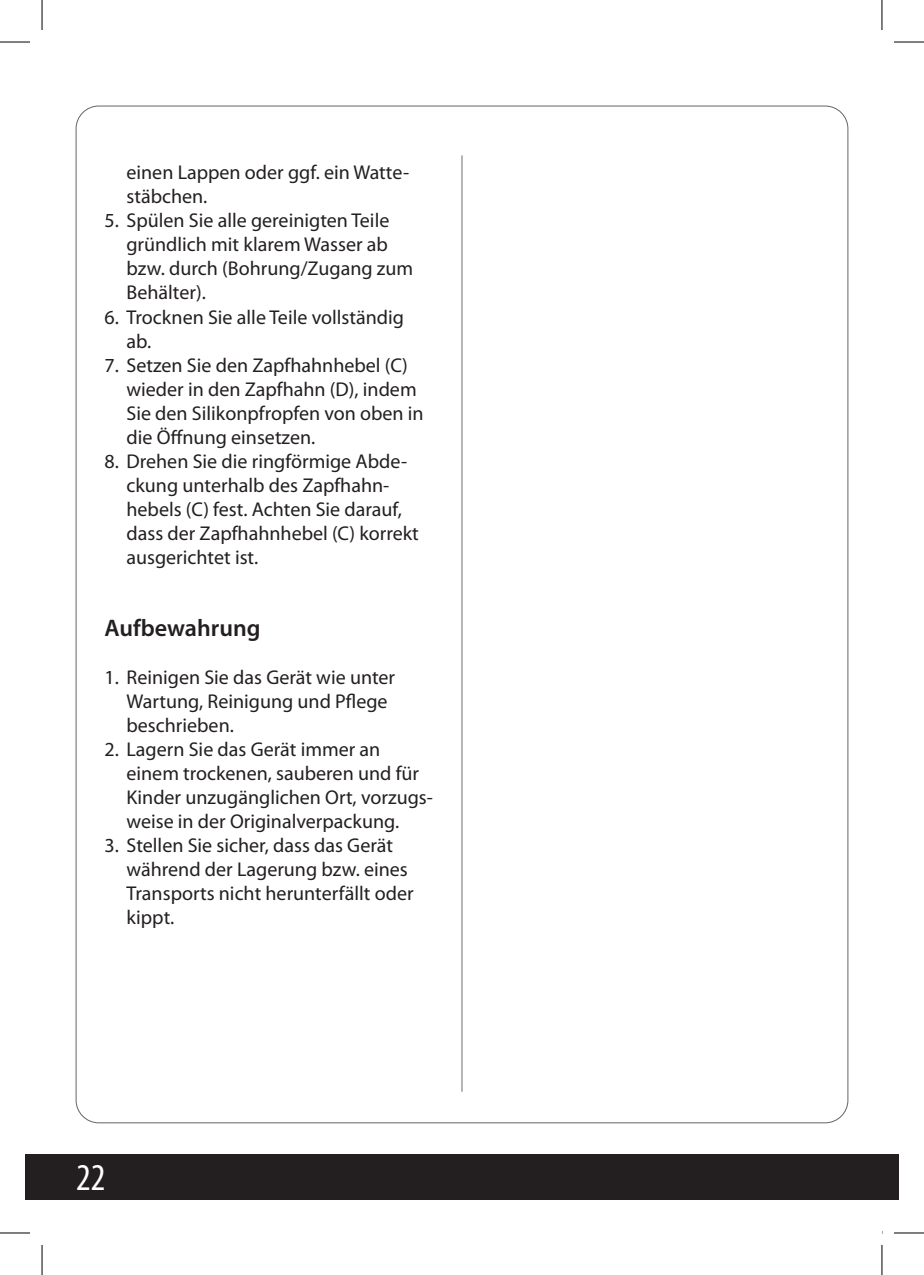
<style>
.page{position:relative;width:924px;height:1275px;background:#fff}
.page>*{position:absolute;margin:0;border:0;box-sizing:border-box;transform-origin:0 0}
.t1{font:condensed 38px "Myriad Pro";color:#fff}
.t2{font:600 24px "Myriad Pro";color:#231f20}
.t3{font:20px/24px "Myriad Pro";color:#231f20}
</style>
<div class="page">
<div style="left:25px;top:1154px;width:873px;height:45px;background:#231f20"></div>
<hr style="left:461px;top:155px;width:1px;height:936px;background:#6c6d70">
<hr style="left:0;top:42px;width:30px;height:1px;background:#000">
<hr style="left:893px;top:42px;width:30px;height:1px;background:#000">
<hr style="left:0;top:1232px;width:30px;height:1px;background:#000">
<hr style="left:893px;top:1232px;width:30px;height:1px;background:#000">
<hr style="left:42px;top:0;width:1px;height:30px;background:#000">
<hr style="left:42px;top:1245px;width:1px;height:30px;background:#000">
<hr style="left:881px;top:0;width:1px;height:30px;background:#000">
<hr style="left:881px;top:1245px;width:1px;height:30px;background:#000">
<p class="t3" style="left:126px;top:161px;width:284px">einen Lappen oder ggf. ein Watte&shy;stäbchen.</p>
<p class="t3" style="left:126px;top:209px;width:288px;text-indent:-22px">5. Spülen Sie alle gereinigten Teile gründlich mit klarem Wasser ab bzw. durch (Bohrung/Zugang zum<br>Behälter).</p>
<p class="t3" style="left:126px;top:305px;width:279px;text-indent:-22px">6. Trocknen Sie alle Teile vollständig ab.</p>
<p class="t3" style="left:126px;top:353px;width:298px;text-indent:-22px">7. Setzen Sie den Zapfhahnhebel (C) wieder in den Zapfhahn (D), indem<br>Sie den Silikonpfropfen von oben in die Öffnung einsetzen.</p>
<p class="t3" style="left:126px;top:449px;width:294px;text-indent:-22px">8. Drehen Sie die ringförmige Abde&shy;ckung unterhalb des Zapfhahn&shy;hebels (C) fest. Achten Sie darauf, dass der Zapfhahnhebel (C) korrekt ausgerichtet ist.</p>
<p class="t2" style="left:104px;top:612px;width:158px">Aufbewahrung</p>
<p class="t3" style="left:126px;top:665px;width:270px;text-indent:-22px">1. Reinigen Sie das Gerät wie unter<br>Wartung, Reinigung und Pflege beschrieben.</p>
<p class="t3" style="left:126px;top:737px;width:308px;text-indent:-22px">2. Lagern Sie das Gerät immer an einem trockenen, sauberen und für Kinder unzugänglichen Ort, vorzugs&shy;weise in der Originalverpackung.</p>
<p class="t3" style="left:126px;top:833px;width:288px;text-indent:-22px">3. Stellen Sie sicher, dass das Gerät während der Lagerung bzw. eines<br>Transports nicht herunterfällt oder kippt.</p>
<h1 class="t1" style="left:76px;top:1154px;width:31px">22</h1>
</div>
